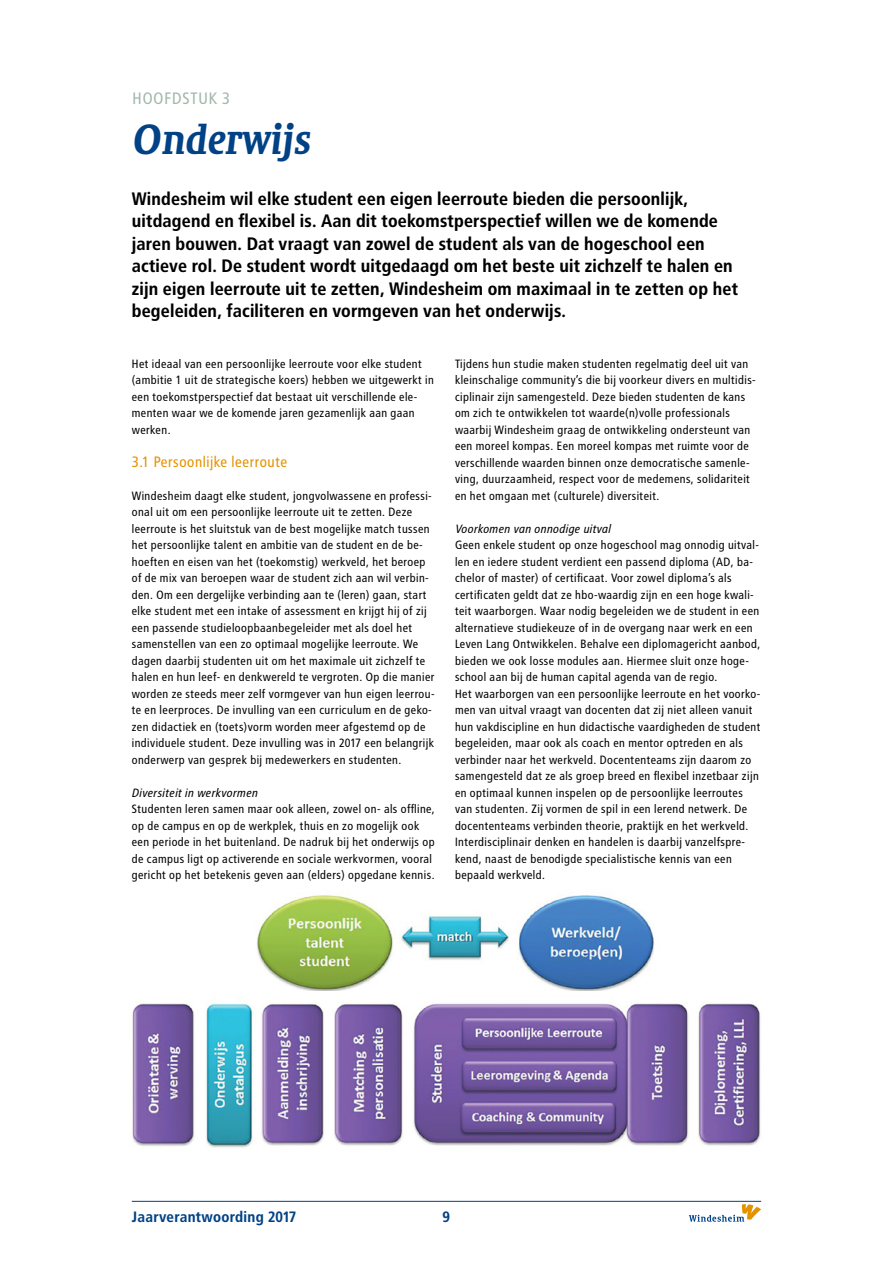
<style>
.page{position:relative;width:893px;height:1263px;background:#fff}
.page>*{position:absolute;margin:0;border:0;box-sizing:border-box;transform-origin:0 0}
.t1{font:700 40.5px "Sheriff Italian";color:#004285}
.t2{font:18px/22.5px "Transit Print OT Bld";letter-spacing:-.01em;color:#000}
.t3{font:16.5px "Transit Print OT";letter-spacing:.01em;color:#a2b8aa}
.t4{font:15px "Transit Print OT";color:#e49300}
.t5{font:15px "Transit Print OT Bld";color:#004285}
.t6{font:12px/16.5px "Transit Print OT";color:#000}
.t7{font:italic 12px "Transit Print OT";color:#000}
</style>
<div class="page">
<hr style="left:132px;top:1201px;width:629px;height:1px;background:#004285">
<svg style="left:689px;top:1204px;width:72px;height:18px"></svg>
<img style="left:257px;top:895px;width:398px;height:96px">
<img style="left:132px;top:1003px;width:629px;height:145px">
<h3 class="t3" style="left:133px;top:88px;width:100px">HOOFDSTUK 3</h3>
<h1 class="t1" style="left:133px;top:115px;width:180px">Onderwijs</h1>
<p class="t2" style="left:132px;top:187px;width:608px">Windesheim wil elke student een eigen leerroute bieden die persoonlijk, uitdagend en flexibel is. Aan dit toekomstperspectief willen we de komende jaren bouwen. Dat vraagt van zowel de student als van de hogeschool een actieve rol. De student wordt uitgedaagd om het beste uit zichzelf te halen en zijn eigen leerroute uit te zetten, Windesheim om maximaal in te zetten op het begeleiden, faciliteren en vormgeven van het onderwijs.</p>
<p class="t6" style="left:132px;top:355px;width:304px">Het ideaal van een persoonlijke leerroute voor elke student (ambitie 1 uit de strategische koers) hebben we uitgewerkt in een toekomstperspectief dat bestaat uit verschillende ele&shy;menten waar we de komende jaren gezamenlijk aan gaan werken.</p>
<p class="t4" style="left:132px;top:453px;width:157px">3.1 Persoonlijke leerroute</p>
<p class="t6" style="left:132px;top:487px;width:305px">Windesheim daagt elke student, jongvolwassene en professi&shy;onal uit om een persoonlijke leerroute uit te zetten. Deze leerroute is het sluitstuk van de best mogelijke match tussen het persoonlijke talent en ambitie van de student en de be&shy;hoeften en eisen van het (toekomstig) werkveld, het beroep of de mix van beroepen waar de student zich aan wil verbin&shy;den. Om een dergelijke verbinding aan te (leren) gaan, start elke student met een intake of assessment en krijgt hij of zij een passende studieloopbaanbegeleider met als doel het samenstellen van een zo optimaal mogelijke leerroute. We dagen daarbij studenten uit om het maximale uit zichzelf te halen en hun leef- en denkwereld te vergroten. Op die manier worden ze steeds meer zelf vormgever van hun eigen leerrou&shy;te en leerproces. De invulling van een curriculum en de geko&shy;zen didactiek en (toets)vorm worden meer afgestemd op de individuele student. Deze invulling was in 2017 een belangrijk onderwerp van gesprek bij medewerkers en studenten.</p>
<p class="t7" style="left:132px;top:785px;width:128px">Diversiteit in werkvormen</p>
<p class="t6" style="left:132px;top:801px;width:305px">Studenten leren samen maar ook alleen, zowel on- als offline, op de campus en op de werkplek, thuis en zo mogelijk ook een periode in het buitenland. De nadruk bij het onderwijs op de campus ligt op activerende en sociale werkvormen, vooral gericht op het betekenis geven aan (elders) opgedane kennis.</p>
<p class="t6" style="left:455px;top:355px;width:303px">Tijdens hun studie maken studenten regelmatig deel uit van kleinschalige community’s die bij voorkeur divers en multidis&shy;ciplinair zijn samengesteld. Deze bieden studenten de kans om zich te ontwikkelen tot waarde(n)volle professionals waarbij Windesheim graag de ontwikkeling ondersteunt van een moreel kompas. Een moreel kompas met ruimte voor de verschillende waarden binnen onze democratische samenle&shy;ving, duurzaamheid, respect voor de medemens, solidariteit en het omgaan met (culturele) diversiteit.</p>
<p class="t7" style="left:455px;top:521px;width:158px">Voorkomen van onnodige uitval</p>
<p class="t6" style="left:455px;top:537px;width:307px">Geen enkele student op onze hogeschool mag onnodig uitval&shy;len en iedere student verdient een passend diploma (AD, ba&shy;chelor of master) of certificaat. Voor zowel diploma’s als certificaten geldt dat ze hbo-waardig zijn en een hoge kwali&shy;teit waarborgen. Waar nodig begeleiden we de student in een alternatieve studiekeuze of in de overgang naar werk en een Leven Lang Ontwikkelen. Behalve een diplomagericht aanbod, bieden we ook losse modules aan. Hiermee sluit onze hoge&shy;school aan bij de human capital agenda van de regio.<br>Het waarborgen van een persoonlijke leerroute en het voorko&shy;men van uitval vraagt van docenten dat zij niet alleen vanuit hun vakdiscipline en hun didactische vaardigheden de student begeleiden, maar ook als coach en mentor optreden en als verbinder naar het werkveld. Docententeams zijn daarom zo samengesteld dat ze als groep breed en flexibel inzetbaar zijn en optimaal kunnen inspelen op de persoonlijke leerroutes van studenten. Zij vormen de spil in een lerend netwerk. De docententeams verbinden theorie, praktijk en het werkveld.<br>Interdisciplinair denken en handelen is daarbij vanzelfspre&shy;kend, naast de benodigde specialistische kennis van een bepaald werkveld.</p>
<p class="t5" style="left:132px;top:1208px;width:166px">Jaarverantwoording 2017</p>
<p class="t5" style="left:443px;top:1208px;width:9px">9</p>
</div>
